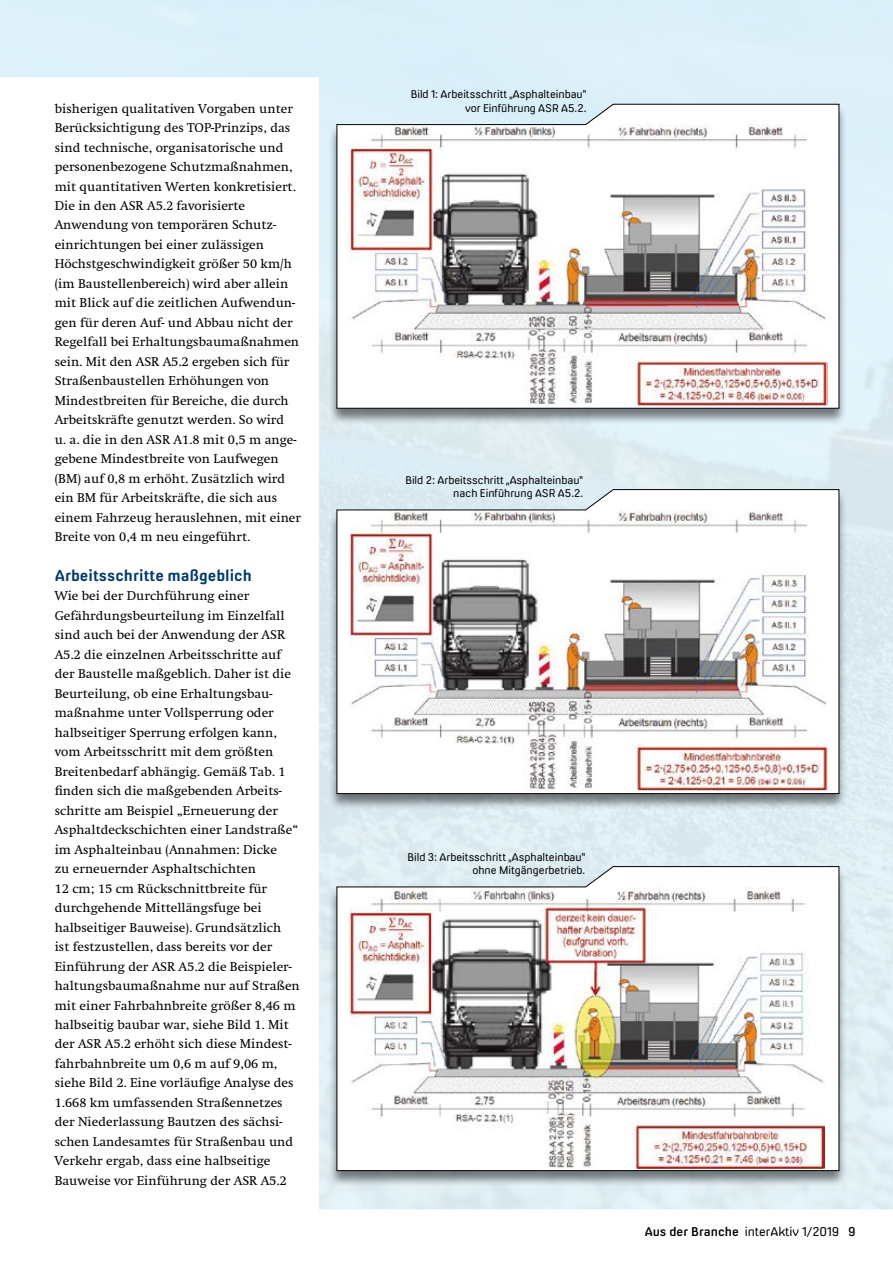
<style>
.page{position:relative;width:893px;height:1263px;background:#fff}
.page>*{position:absolute;margin:0;border:0;box-sizing:border-box;transform-origin:0 0}
.t1{font:700 15px "Milibus Rg";color:#00396b}
.t2{font:500 13.5px/19.5px "Swift";color:#000}
.t3{font:12px "Milibus Lt";color:#000}
.t4{font:10.5px/13.5px "Milibus Lt";color:#000;text-align:right}
.s1{font-family:"Milibus Sb"}
.s2{font-family:"Milibus Rg"}
</style>
<div class="page">
<img style="left:0;top:0;width:1px;height:78px">
<div style="left:329px;top:104px;width:518px;height:321px;background:#000;opacity:.5"></div>
<svg style="left:337px;top:104px;width:502px;height:304px"></svg>
<div style="left:329px;top:867px;width:518px;height:320px;background:#000;opacity:.5"></div>
<svg style="left:337px;top:866px;width:502px;height:305px"></svg>
<div style="left:329px;top:490px;width:518px;height:320px;background:#000;opacity:.5"></div>
<svg style="left:337px;top:489px;width:502px;height:305px"></svg>
<p class="t4" style="left:411px;top:88px;width:177px">Bild 1: Arbeitsschritt „Asphalteinbau“</p>
<p class="t2" style="left:55px;top:99px;width:240px">bisherigen qualitativen Vorgaben unter</p>
<p class="t4" style="left:465px;top:101px;width:123px">vor Einführung ASR A5.2.</p>
<p class="t2" style="left:55px;top:118px;width:248px">Berücksichtigung des TOP-Prinzips, das sind technische, organisatorische und personenbezogene Schutzmaßnahmen, mit quantitativen Werten konkretisiert.<br>Die in den ASR A5.2 favorisierte Anwendung von temporären Schutz&shy;einrichtungen bei einer zulässigen Höchstgeschwindigkeit größer 50 km/h (im Baustellenbereich) wird aber allein mit Blick auf die zeitlichen Aufwendun&shy;gen für deren Auf- und Abbau nicht der Regelfall bei Erhaltungsbaumaßnahmen sein. Mit den ASR A5.2 ergeben sich für Straßenbaustellen Erhöhungen von Mindestbreiten für Bereiche, die durch Arbeitskräfte genutzt werden. So wird<br>u. a. die in den ASR A1.8 mit 0,5 m ange&shy;gebene Mindestbreite von Laufwegen (BM) auf 0,8 m erhöht. Zusätzlich wird ein BM für Arbeitskräfte, die sich aus einem Fahrzeug herauslehnen, mit einer Breite von 0,4 m neu eingeführt.</p>
<p class="t1" style="left:55px;top:566px;width:199px">Arbeitsschritte maßgeblich</p>
<p class="t2" style="left:55px;top:586px;width:247px">Wie bei der Durchführung einer Gefährdungsbeurteilung im Einzelfall sind auch bei der Anwendung der ASR A5.2 die einzelnen Arbeitsschritte auf der Baustelle maßgeblich. Daher ist die Beurteilung, ob eine Erhaltungsbau&shy;maßnahme unter Vollsperrung oder halbseitiger Sperrung erfolgen kann, vom Arbeitsschritt mit dem größten Breitenbedarf abhängig. Gemäß Tab. 1 finden sich die maßgebenden Arbeits&shy;schritte am Beispiel „Erneuerung der Asphaltdeckschichten einer Landstraße“ im Asphalteinbau (Annahmen: Dicke<br>zu erneuernder Asphaltschichten<br>12 cm; 15 cm Rückschnittbreite für durchgehende Mittellängsfuge bei halbseitiger Bauweise). Grundsätzlich<br>ist festzustellen, dass bereits vor der Einführung der ASR A5.2 die Beispieler&shy;haltungsbaumaßnahme nur auf Straßen mit einer Fahrbahnbreite größer 8,46 m halbseitig baubar war, siehe Bild 1. Mit der ASR A5.2 erhöht sich diese Mindest&shy;fahrbahnbreite um 0,6 m auf 9,06 m, siehe Bild 2. Eine vorläufige Analyse des 1.668 km umfassenden Straßennetzes der Niederlassung Bautzen des sächsi&shy;schen Landesamtes für Straßenbau und Verkehr ergab, dass eine halbseitige Bauweise vor Einführung der ASR A5.2</p>
<p class="t4" style="left:405px;top:473px;width:179px">Bild 2: Arbeitsschritt „Asphalteinbau“ nach Einführung ASR A5.2.</p>
<p class="t4" style="left:407px;top:850px;width:179px">Bild 3: Arbeitsschritt „Asphalteinbau“ ohne Mitgängerbetrieb.</p>
<p class="t3" style="left:645px;top:1224px;width:212px"><span class="s1">Aus der Branche</span> interAktiv 1/2019 <span class="s2">9</span></p>
</div>
